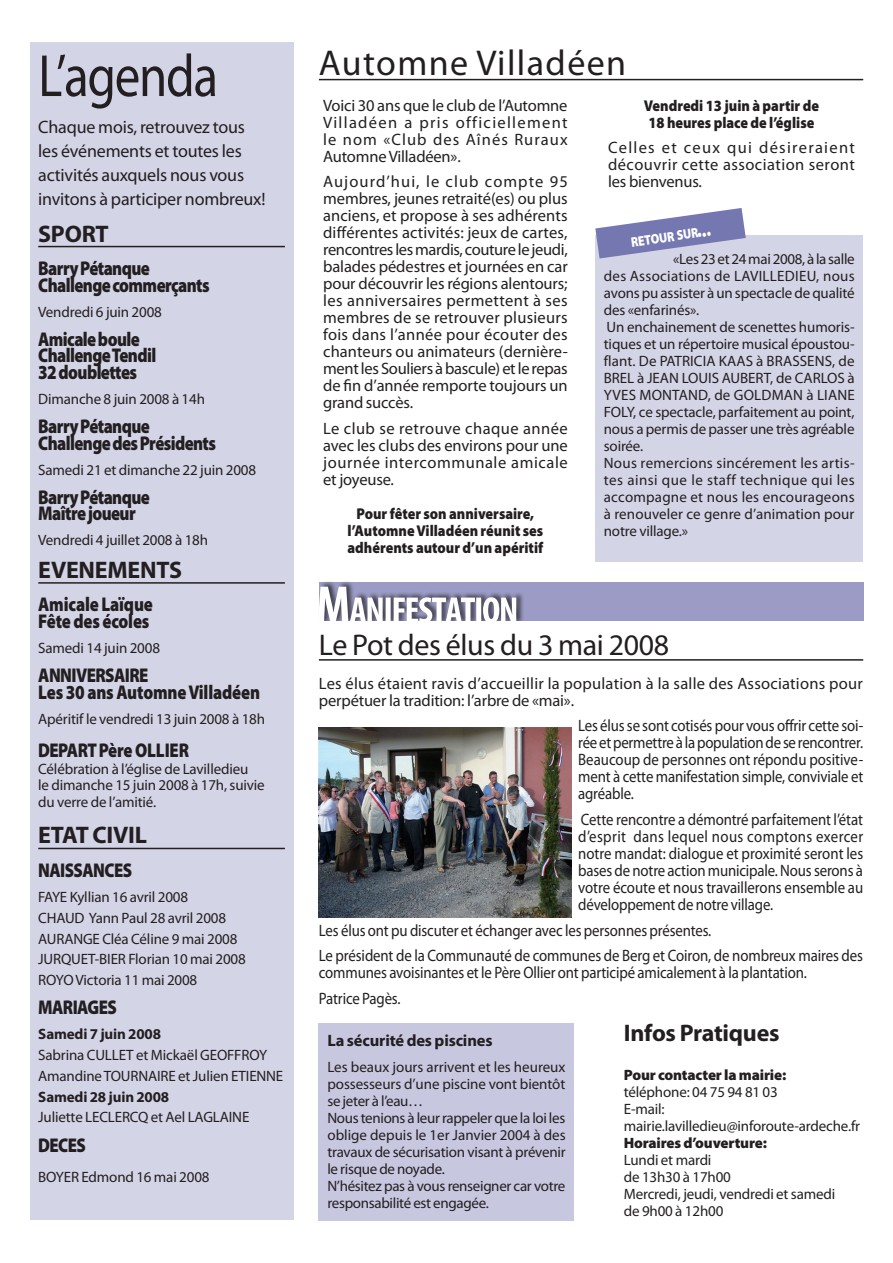
<style>
.page{position:relative;width:893px;height:1263px;background:#fff}
.page>*{position:absolute;margin:0;border:0;box-sizing:border-box;transform-origin:0 0}
.titreag{font:60px "Myriad Pro";letter-spacing:-.025em;color:#231f20;scale:.85 1}
.automnev{font:36px "Myriad Pro";letter-spacing:.04em;color:#231f20}
.titpde{font:30px "Myriad Pro";letter-spacing:-.01em;color:#231f20}
.soustitag{font:700 24px "Myriad Pro";letter-spacing:-.01em;color:#231f20}
.infop{font:700 24px "Myriad Pro";letter-spacing:-.01em;color:#231f20}
.titrerubag{font:900 19.95px/16.5px "Myriad Pro";letter-spacing:-.035em;color:#231f20;scale:.84 1}
.titrerubag-2{font:900 19.95px/16.5px "Myriad Pro";letter-spacing:-.015em;color:#231f20;scale:.84 1}
.titrerubag-3{font:900 19.95px/16.5px "Myriad Pro";letter-spacing:-.01em;color:#231f20;scale:.84 1}
.petitchap{font:18px/24px "Myriad Pro";letter-spacing:-.01em;color:#231f20}
.txtpp{font:16.5px/17px "Myriad Pro";letter-spacing:-.01em;color:#231f20;text-align:justify}
.txtpp-2{font:16.5px/17px "Myriad Pro";letter-spacing:-.01em;color:#231f20;text-align:justify;scale:.9 1}
.txtpp-3{font:16.5px/17px "Myriad Pro";letter-spacing:.015em;color:#231f20}
.raisonp{font:700 16.5px "Myriad Pro";letter-spacing:-.01em;color:#231f20}
.encart{font:900 15.6px/17px "Myriad Pro";color:#231f20;text-align:center;scale:.91 1}
.txtip{font:15px/17px "Myriad Pro";letter-spacing:-.01em;color:#231f20;text-align:justify}
.txtmdm{font:15px "Myriad Pro";letter-spacing:-.01em;color:#231f20}
.raisonp-2{font:15px/17px "Myriad Pro";letter-spacing:-.02em;color:#231f20;text-align:justify}
.titrerubag-4{font:15px/16.5px "Myriad Pro";letter-spacing:-.01em;color:#231f20}
.stip{font:900 15px "Myriad Pro";letter-spacing:-.01em;color:#231f20}
.txtmdm-2{font:700 15px "Myriad Pro";letter-spacing:-.01em;color:#231f20}
.retour{font:900 13.95px "Myriad Pro";color:#fff;scale:.84 1}
.s1{font-size:19.95px}
</style>
<div class="page">
<div style="left:319px;top:583px;width:544px;height:38px;background:#9b9bc6"></div>
<div style="left:30px;top:43px;width:263px;height:1177px;background:#d4d4e7"></div>
<hr style="left:38px;top:246px;width:247px;height:1px;background:#231f20">
<hr style="left:38px;top:582px;width:247px;height:2px;background:#231f20">
<hr style="left:38px;top:848px;width:247px;height:1px;background:#231f20">
<div style="left:595px;top:235px;width:268px;height:326px;background:#d4d4e7"></div>
<svg style="left:595px;top:208px;width:151px;height:50px"></svg>
<div style="left:319px;top:1023px;width:255px;height:197px;background:#c7c7e0"></div>
<div style="left:317px;top:580px;width:213px;height:52px;background:#231f20;opacity:.75"></div>
<svg style="left:318px;top:587px;width:198px;height:36px"></svg>
<div style="left:319px;top:621px;width:544px;height:396px;background:#fff"></div>
<hr style="left:319px;top:659px;width:544px;height:2px;background:#231f20">
<img style="left:319px;top:728px;width:253px;height:190px">
<hr style="left:319px;top:79px;width:544px;height:1px;background:#231f20">
<p class="titreag" style="left:38px;top:39px;width:213px">L’agenda</p>
<p class="petitchap" style="left:38px;top:114px;width:229px">Chaque mois, retrouvez tous les événements et toutes les activités auxquels nous vous invitons à participer nombreux!</p>
<p class="soustitag" style="left:38px;top:218px;width:72px">SPORT</p>
<p class="titrerubag" style="left:38px;top:260px;width:206px">Barry Pétanque<br>Challenge commerçants</p>
<p class="txtmdm" style="left:38px;top:302px;width:125px">Vendredi 6 juin 2008</p>
<p class="titrerubag" style="left:38px;top:331px;width:142px">Amicale boule<br>Challenge Tendil<br>32 doublettes</p>
<p class="txtmdm" style="left:38px;top:390px;width:168px">Dimanche 8 juin 2008 à 14h</p>
<p class="titrerubag" style="left:38px;top:418px;width:213px">Barry Pétanque<br>Challenge des Présidents</p>
<p class="txtmdm" style="left:38px;top:460px;width:219px">Samedi 21 et dimanche 22 juin 2008</p>
<p class="titrerubag" style="left:38px;top:489px;width:134px">Barry Pétanque<br>Maître joueur</p>
<p class="txtmdm" style="left:38px;top:531px;width:171px">Vendredi 4 juillet 2008 à 18h</p>
<p class="soustitag" style="left:38px;top:554px;width:145px">EVENEMENTS</p>
<p class="titrerubag-3" style="left:38px;top:597px;width:138px">Amicale Laïque<br>Fête des écoles</p>
<p class="txtmdm" style="left:38px;top:639px;width:123px">Samedi 14 juin 2008</p>
<p class="titrerubag-2" style="left:38px;top:667px;width:266px">ANNIVERSAIRE<br>Les 30 ans Automne Villadéen</p>
<p class="txtmdm" style="left:38px;top:709px;width:228px">Apéritif le vendredi 13 juin 2008 à 18h</p>
<p class="titrerubag" style="left:38px;top:742px;width:181px">DEPART Père OLLIER</p>
<p class="titrerubag-4" style="left:38px;top:760px;width:228px">Célébration à l’église de Lavilledieu<br>le dimanche 15 juin 2008 à 17h, suivie du verre de l’amitié.</p>
<p class="soustitag" style="left:38px;top:820px;width:110px">ETAT CIVIL</p>
<p class="titrerubag" style="left:38px;top:862px;width:113px">NAISSANCES</p>
<p class="txtmdm" style="left:38px;top:888px;width:151px">FAYE Kyllian 16 avril 2008</p>
<p class="txtmdm" style="left:38px;top:908px;width:189px">CHAUD Yann Paul 28 avril 2008</p>
<p class="txtmdm" style="left:38px;top:929px;width:201px">AURANGE Cléa Céline 9 mai 2008</p>
<p class="txtmdm" style="left:38px;top:950px;width:209px">JURQUET-BIER Florian 10 mai 2008</p>
<p class="txtmdm" style="left:38px;top:971px;width:161px">ROYO Victoria 11 mai 2008</p>
<p class="titrerubag" style="left:38px;top:999px;width:95px">MARIAGES</p>
<p class="txtmdm-2" style="left:38px;top:1024px;width:124px">Samedi 7 juin 2008</p>
<p class="txtmdm" style="left:38px;top:1046px;width:230px">Sabrina CULLET et Mickaël GEOFFROY</p>
<p class="txtmdm" style="left:38px;top:1066px;width:247px">Amandine TOURNAIRE et Julien ETIENNE</p>
<p class="txtmdm-2" style="left:38px;top:1087px;width:133px">Samedi 28 juin 2008</p>
<p class="txtmdm" style="left:38px;top:1108px;width:213px">Juliette LECLERCQ et Ael LAGLAINE</p>
<p class="titrerubag" style="left:38px;top:1137px;width:58px">DECES</p>
<p class="txtmdm" style="left:38px;top:1168px;width:173px">BOYER Edmond 16 mai 2008</p>
<p class="automnev" style="left:319px;top:40px;width:309px">Automne Villadéen</p>
<p class="txtpp" style="left:323px;top:96px;width:246px">Voici 30 ans que le club de l’Automne Villadéen a pris officiellement le nom «Club des Aînés Ruraux Automne Villadéen».</p>
<p class="txtpp" style="left:323px;top:173px;width:246px">Aujourd’hui, le club compte 95 membres, jeunes retraité(es) ou plus anciens, et propose à ses adhérents différentes activités: jeux de cartes, rencontres les mardis, couture le jeudi, balades pédestres et journées en car pour découvrir les régions alentours; les anniversaires permettent à ses membres de se retrouver plusieurs fois dans l’année pour écouter des chanteurs ou animateurs (dernière&shy;ment les Souliers à bascule) et le repas de fin d’année remporte toujours un grand succès.</p>
<p class="txtpp" style="left:323px;top:419px;width:246px">Le club se retrouve chaque année avec les clubs des environs pour une journée intercommunale amicale et joyeuse.</p>
<p class="encart" style="left:348px;top:505px;width:217px">Pour fêter son anniversaire, l’Automne Villadéen réunit ses adhérents autour d’un apéritif</p>
<p class="encart" style="left:644px;top:97px;width:194px;text-align:left">Vendredi 13 juin à partir de<br>18 heures place de l’église</p>
<p class="txtpp" style="left:608px;top:139px;width:248px">Celles et ceux qui désireraient découvrir cette association seront les bienvenus.</p>
<p class="retour" style="left:630px;top:234px;width:97px;rotate:-8deg">retour sur<span class="s1">...</span></p>
<p class="txtip" style="left:604px;top:250px;width:252px;text-indent:69px">«Les 23 et 24 mai 2008, à la salle des Associations de LAVILLEDIEU, nous avons pu assister à un spectacle de qualité des «enfarinés».</p>
<p class="txtip" style="left:604px;top:318px;width:253px">Un enchainement de scenettes humoris&shy;tiques et un répertoire musical époustou&shy;flant. De PATRICIA KAAS à BRASSENS, de BREL à JEAN LOUIS AUBERT, de CARLOS à YVES MONTAND, de GOLDMAN à LIANE FOLY, ce spectacle, parfaitement au point, nous a permis de passer une très agréable soirée.</p>
<p class="txtip" style="left:604px;top:454px;width:253px">Nous remercions sincérement les artis&shy;tes ainsi que le staff technique qui les accompagne et nous les encourageons à renouveler ce genre d’animation pour notre village.»</p>
<p class="titpde" style="left:319px;top:626px;width:352px">Le Pot des élus du 3 mai 2008</p>
<p class="txtpp-3" style="left:319px;top:675px;width:545px">Les élus étaient ravis d’accueillir la population à la salle des Associations pour perpétuer la tradition: l’arbre de «mai».</p>
<p class="txtpp-2" style="left:578px;top:717px;width:318px">Les élus se sont cotisés pour vous offrir cette soi&shy;rée et permettre à la population de se rencontrer.<br>Beaucoup de personnes ont répondu positive&shy;ment à cette manifestation simple, conviviale et agréable.</p>
<p class="txtpp-2" style="left:578px;top:811px;width:318px">Cette rencontre a démontré parfaitement l’état d’esprit dans lequel nous comptons exercer notre mandat: dialogue et proximité seront les bases de notre action municipale. Nous serons à votre écoute et nous travaillerons ensemble au développement de notre village.</p>
<p class="txtpp-2" style="left:319px;top:921px;width:437px">Les élus ont pu discuter et échanger avec les personnes présentes.</p>
<p class="txtpp-2" style="left:319px;top:947px;width:606px">Le président de la Communauté de communes de Berg et Coiron, de nombreux maires des communes avoisinantes et le Père Ollier ont participé amicalement à la plantation.</p>
<p class="txtpp-2" style="left:319px;top:989px;width:92px">Patrice Pagès.</p>
<p class="raisonp" style="left:327px;top:1030px;width:167px">La sécurité des piscines</p>
<p class="raisonp-2" style="left:327px;top:1058px;width:240px">Les beaux jours arrivent et les heureux possesseurs d’une piscine vont bientôt se jeter à l’eau…</p>
<p class="raisonp-2" style="left:327px;top:1109px;width:240px">Nous tenions à leur rappeler que la loi les oblige depuis le 1er Janvier 2004 à des travaux de sécurisation visant à prévenir le risque de noyade.</p>
<p class="raisonp-2" style="left:327px;top:1177px;width:239px">N’hésitez pas à vous renseigner car votre responsabilité est engagée.</p>
<p class="infop" style="left:624px;top:1018px;width:157px">Infos Pratiques</p>
<p class="stip" style="left:624px;top:1066px;width:164px">Pour contacter la mairie:</p>
<p class="txtip" style="left:624px;top:1083px;width:156px">téléphone: 04 75 94 81 03</p>
<p class="txtip" style="left:624px;top:1100px;width:42px">E-mail:</p>
<p class="txtip" style="left:624px;top:1117px;width:238px">mairie.lavilledieu@inforoute-ardeche.fr</p>
<p class="stip" style="left:624px;top:1134px;width:145px">Horaires d’ouverture:</p>
<p class="txtip" style="left:624px;top:1151px;width:89px">Lundi et mardi</p>
<p class="txtip" style="left:624px;top:1168px;width:109px">de 13h30 à 17h00</p>
<p class="txtip" style="left:624px;top:1185px;width:213px">Mercredi, jeudi, vendredi et samedi</p>
<p class="txtip" style="left:624px;top:1202px;width:101px">de 9h00 à 12h00</p>
</div>
